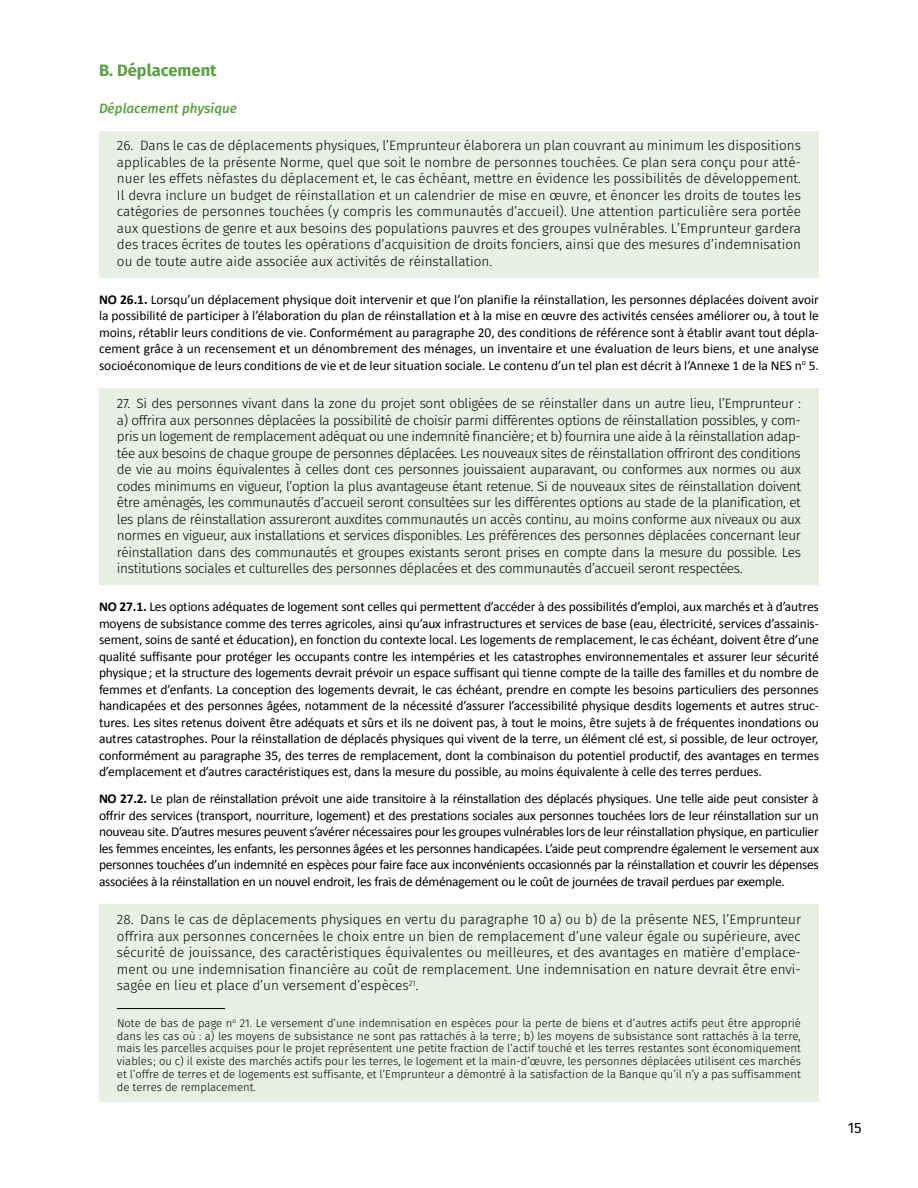
<style>
.page{position:relative;width:918px;height:1188px;background:#fff}
.page>*{position:absolute;margin:0;border:0;box-sizing:border-box;transform-origin:0 0}
.t1{font:700 16.5px "Fira Sans";color:#5ca044}
.t2{font:15px "Fira Sans";color:#000}
.t3{font:13.5px/16.5px "Calibri";letter-spacing:-.01em;color:#000;text-align:justify}
.t4{font:300 13.5px/16.5px "Fira Sans";color:#000;text-align:justify}
.t5{font:italic 500 13.5px "Fira Sans";color:#5ca044}
.t6{font:300 11.25px/12.8px "Fira Sans";color:#000;text-align:justify}
.s1{font-weight:700}
</style>
<div class="page">
<div style="left:99px;top:131px;width:720px;height:147px;background:#eaefe4"></div>
<div style="left:99px;top:389px;width:720px;height:196px;background:#eaefe4"></div>
<div style="left:99px;top:905px;width:720px;height:97px;background:#eaefe4"></div>
<div style="left:99px;top:1000px;width:720px;height:102px;background:#eaefe4"></div>
<hr style="left:117px;top:1008px;width:108px;height:1px;background:#000">
<p class="t1" style="left:99px;top:59px;width:119px">B. Déplacement</p>
<p class="t5" style="left:99px;top:99px;width:139px">Déplacement physique</p>
<p class="t4" style="left:117px;top:138px;width:686px">26. Dans le cas de déplacements physiques, l’Emprunteur élaborera un plan couvrant au minimum les dispositions applicables de la présente Norme, quel que soit le nombre de personnes touchées. Ce plan sera conçu pour atté&shy;nuer les effets néfastes du déplacement et, le cas échéant, mettre en évidence les possibilités de développement.<br>Il devra inclure un budget de réinstallation et un calendrier de mise en œuvre, et énoncer les droits de toutes les catégories de personnes touchées (y compris les communautés d’accueil). Une attention particulière sera portée aux questions de genre et aux besoins des populations pauvres et des groupes vulnérables. L’Emprunteur gardera des traces écrites de toutes les opérations d’acquisition de droits fonciers, ainsi que des mesures d’indemnisation ou de toute autre aide associée aux activités de réinstallation.</p>
<p class="t3" style="left:99px;top:291px;width:722px"><span class="s1">NO 26.1.</span> Lorsqu’un déplacement physique doit intervenir et que l’on planifie la réinstallation, les personnes déplacées doivent avoir la possibilité de participer à l’élaboration du plan de réinstallation et à la mise en œuvre des activités censées améliorer ou, à tout le moins, rétablir leurs conditions de vie. Conformément au paragraphe 20, des conditions de référence sont à établir avant tout dépla&shy;cement grâce à un recensement et un dénombrement des ménages, un inventaire et une évaluation de leurs biens, et une analyse socioéconomique de leurs conditions de vie et de leur situation sociale. Le contenu d’un tel plan est décrit à l’Annexe 1 de la NES n<sup>o</sup> 5.</p>
<p class="t4" style="left:117px;top:396px;width:686px">27. Si des personnes vivant dans la zone du projet sont obligées de se réinstaller dans un autre lieu, l’Emprunteur : a) offrira aux personnes déplacées la possibilité de choisir parmi différentes options de réinstallation possibles, y com&shy;pris un logement de remplacement adéquat ou une indemnité financière; et b) fournira une aide à la réinstallation adap&shy;tée aux besoins de chaque groupe de personnes déplacées. Les nouveaux sites de réinstallation offriront des conditions de vie au moins équivalentes à celles dont ces personnes jouissaient auparavant, ou conformes aux normes ou aux codes minimums en vigueur, l’option la plus avantageuse étant retenue. Si de nouveaux sites de réinstallation doivent être aménagés, les communautés d’accueil seront consultées sur les différentes options au stade de la planification, et les plans de réinstallation assureront auxdites communautés un accès continu, au moins conforme aux niveaux ou aux normes en vigueur, aux installations et services disponibles. Les préférences des personnes déplacées concernant leur réinstallation dans des communautés et groupes existants seront prises en compte dans la mesure du possible. Les institutions sociales et culturelles des personnes déplacées et des communautés d’accueil seront respectées.</p>
<p class="t3" style="left:99px;top:598px;width:721px"><span class="s1">NO 27.1.</span> Les options adéquates de logement sont celles qui permettent d’accéder à des possibilités d’emploi, aux marchés et à d’autres moyens de subsistance comme des terres agricoles, ainsi qu’aux infrastructures et services de base (eau, électricité, services d’assainis&shy;sement, soins de santé et éducation), en fonction du contexte local. Les logements de remplacement, le cas échéant, doivent être d’une qualité suffisante pour protéger les occupants contre les intempéries et les catastrophes environnementales et assurer leur sécurité physique; et la structure des logements devrait prévoir un espace suffisant qui tienne compte de la taille des familles et du nombre de femmes et d’enfants. La conception des logements devrait, le cas échéant, prendre en compte les besoins particuliers des personnes handicapées et des personnes âgées, notamment de la nécessité d’assurer l’accessibilité physique desdits logements et autres struc&shy;tures. Les sites retenus doivent être adéquats et sûrs et ils ne doivent pas, à tout le moins, être sujets à de fréquentes inondations ou autres catastrophes. Pour la réinstallation de déplacés physiques qui vivent de la terre, un élément clé est, si possible, de leur octroyer, conformément au paragraphe 35, des terres de remplacement, dont la combinaison du potentiel productif, des avantages en termes d’emplacement et d’autres caractéristiques est, dans la mesure du possible, au moins équivalente à celle des terres perdues.</p>
<p class="t3" style="left:99px;top:790px;width:721px"><span class="s1">NO 27.2.</span> Le plan de réinstallation prévoit une aide transitoire à la réinstallation des déplacés physiques. Une telle aide peut consister à offrir des services (transport, nourriture, logement) et des prestations sociales aux personnes touchées lors de leur réinstallation sur un nouveau site. D’autres mesures peuvent s’avérer nécessaires pour les groupes vulnérables lors de leur réinstallation physique, en particulier les femmes enceintes, les enfants, les personnes âgées et les personnes handicapées. L’aide peut comprendre également le versement aux personnes touchées d’un indemnité en espèces pour faire face aux inconvénients occasionnés par la réinstallation et couvrir les dépenses associées à la réinstallation en un nouvel endroit, les frais de déménagement ou le coût de journées de travail perdues par exemple.</p>
<p class="t4" style="left:117px;top:912px;width:686px">28. Dans le cas de déplacements physiques en vertu du paragraphe 10 a) ou b) de la présente NES, l’Emprunteur offrira aux personnes concernées le choix entre un bien de remplacement d’une valeur égale ou supérieure, avec sécurité de jouissance, des caractéristiques équivalentes ou meilleures, et des avantages en matière d’emplace&shy;ment ou une indemnisation financière au coût de remplacement. Une indemnisation en nature devrait être envi&shy;sagée en lieu et place d’un versement d’espèces<sup>21</sup>.</p>
<p class="t6" style="left:117px;top:1017px;width:686px">Note de bas de page n<sup>o</sup> 21. Le versement d’une indemnisation en espèces pour la perte de biens et d’autres actifs peut être approprié dans les cas où : a) les moyens de subsistance ne sont pas rattachés à la terre; b) les moyens de subsistance sont rattachés à la terre, mais les parcelles acquises pour le projet représentent une petite fraction de l’actif touché et les terres restantes sont économiquement viables ; ou c) il existe des marchés actifs pour les terres, le logement et la main-d’œuvre, les personnes déplacées utilisent ces marchés et l’offre de terres et de logements est suffisante, et l’Emprunteur a démontré à la satisfaction de la Banque qu’il n’y a pas suffisamment de terres de remplacement.</p>
<p class="t2" style="left:848px;top:1118px;width:16px">15</p>
</div>
